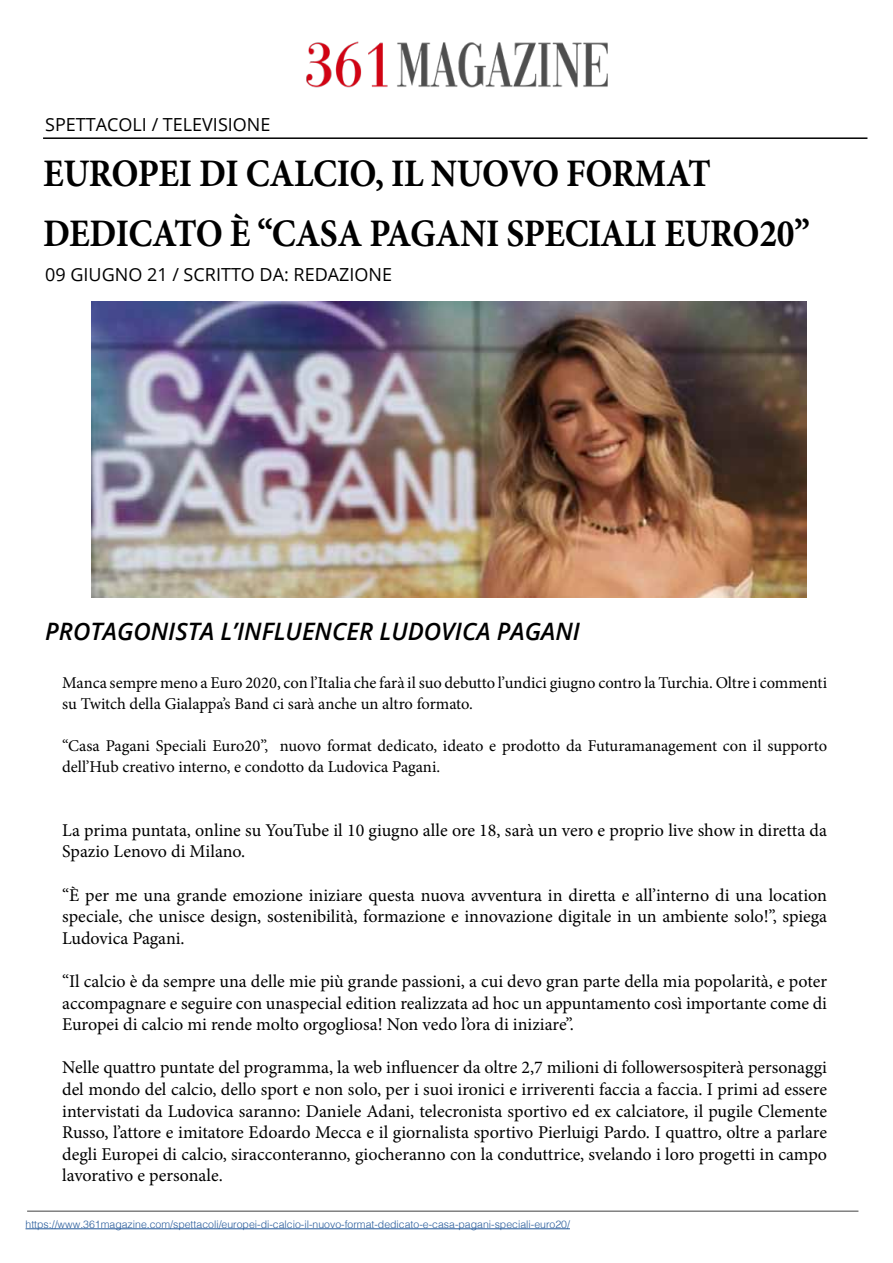
<style>
.page{position:relative;width:893px;height:1263px;background:#fff}
.page>*{position:absolute;margin:0;border:0;box-sizing:border-box;transform-origin:0 0}
.t1{font:700 39px/60px "Minion Pro";letter-spacing:-.01em;color:#000;scale:.91 1}
.t2{font:italic 600 24px "Open Sans";color:#000}
.t3{font:18px/21.6px "Minion Pro";color:#000;text-align:justify}
.t4{font:18px "Open Sans";color:#000}
.t5{font:16.5px/21px "Minion Pro";letter-spacing:-.005em;color:#000}
.t6{font:300 10.5px "Helvetica";color:#275b9b}
</style>
<div class="page">
<hr style="left:27px;top:1210px;width:831px;height:2px;background:#808080">
<hr style="left:26px;top:1228px;width:544px;height:1px;background:#275b9b">
<img style="left:306px;top:41px;width:302px;height:47px">
<hr style="left:43px;top:137px;width:824px;height:2px;background:#000">
<img style="left:91px;top:302px;width:716px;height:295px">
<p class="t4" style="left:45px;top:112px;width:227px">SPETTACOLI / TELEVISIONE</p>
<h1 class="t1" style="left:43px;top:143px;width:844px">EUROPEI DI CALCIO, IL NUOVO FORMAT<br>DEDICATO È “CASA PAGANI SPECIALI EURO20”</h1>
<p class="t4" style="left:45px;top:261px;width:348px">09 GIUGNO 21 / SCRITTO DA: REDAZIONE</p>
<h2 class="t2" style="left:45px;top:615px;width:536px">PROTAGONISTA L’INFLUENCER LUDOVICA PAGANI</h2>
<p class="t5" style="left:62px;top:672px;width:766px">Manca sempre meno a Euro 2020, con l’Italia che farà il suo debutto l’undici giugno contro la Turchia. Oltre i commenti su Twitch della Gialappa’s Band ci sarà anche un altro formato.</p>
<p class="t5" style="left:62px;top:735px;width:766px">“Casa Pagani Speciali Euro20”, nuovo format dedicato, ideato e prodotto da Futuramanagement con il supporto dell’Hub creativo interno, e condotto da Ludovica Pagani.</p>
<p class="t3" style="left:62px;top:819px;width:766px">La prima puntata, online su YouTube il 10 giugno alle ore 18, sarà un vero e proprio live show in diretta da<br>Spazio Lenovo di Milano.</p>
<p class="t3" style="left:62px;top:884px;width:766px">“È per me una grande emozione iniziare questa nuova avventura in diretta e all’interno di una location speciale, che unisce design, sostenibilità, formazione e innovazione digitale in un ambiente solo!”, spiega Ludovica Pagani.</p>
<p class="t3" style="left:62px;top:970px;width:766px">“Il calcio è da sempre una delle mie più grande passioni, a cui devo gran parte della mia popolarità, e poter accompagnare e seguire con unaspecial edition realizzata ad hoc un appuntamento così importante come di Europei di calcio mi rende molto orgogliosa! Non vedo l’ora di iniziare”.</p>
<p class="t3" style="left:62px;top:1057px;width:766px">Nelle quattro puntate del programma, la web influencer da oltre 2,7 milioni di followersospiterà personaggi del mondo del calcio, dello sport e non solo, per i suoi ironici e irriverenti faccia a faccia. I primi ad essere intervistati da Ludovica saranno: Daniele Adani, telecronista sportivo ed ex calciatore, il pugile Clemente Russo, l’attore e imitatore Edoardo Mecca e il giornalista sportivo Pierluigi Pardo. I quattro, oltre a parlare degli Europei di calcio, siracconteranno, giocheranno con la conduttrice, svelando i loro progetti in campo lavorativo e personale.</p>
<p class="t6" style="left:26px;top:1220px;width:546px">https://www.361magazine.com/spettacoli/europei-di-calcio-il-nuovo-format-dedicato-e-casa-pagani-speciali-euro20/</p>
</div>
